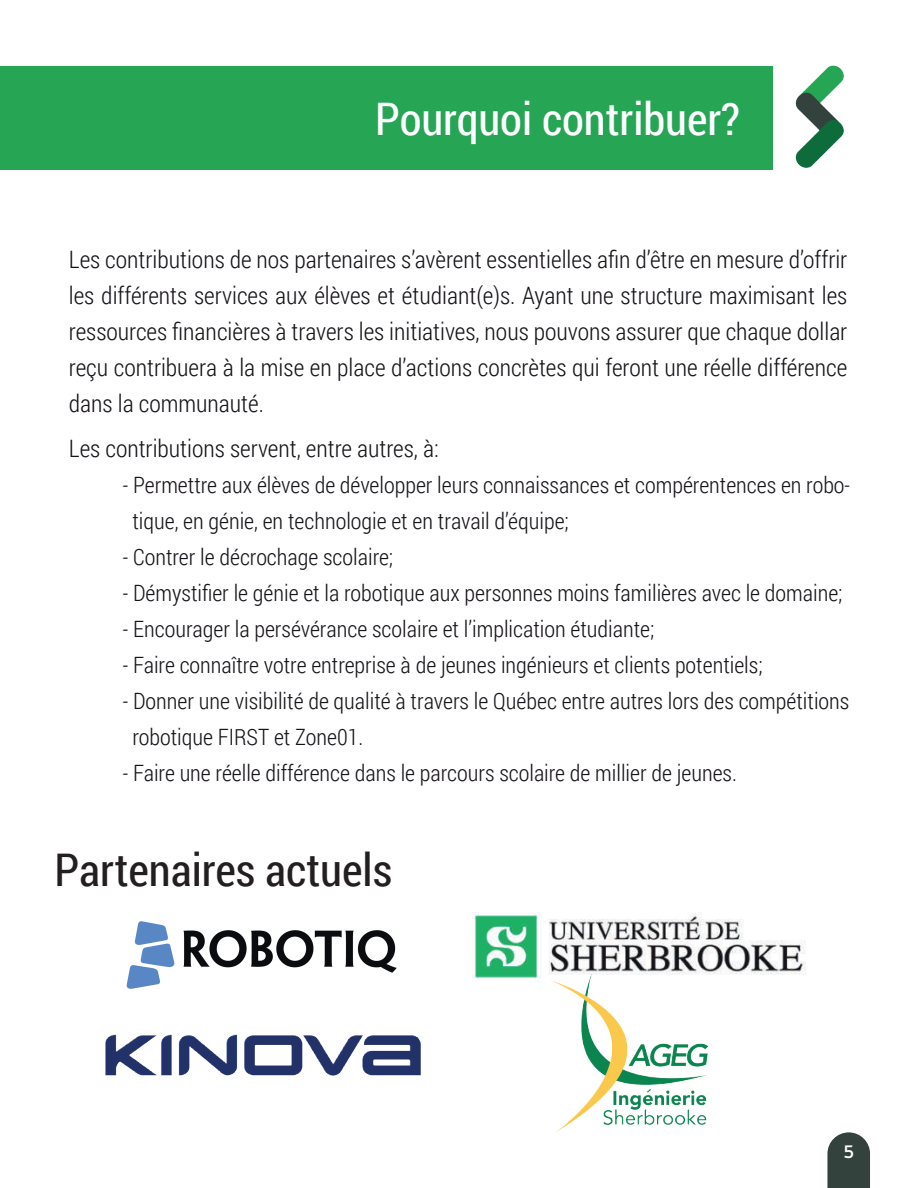
<style>
.page{position:relative;width:918px;height:1188px;background:#fff}
.page>*{position:absolute;margin:0;border:0;box-sizing:border-box;transform-origin:0 0}
.t1{font:45px "Roboto Condensed";color:#231f20}
.t2{font:44.85px "Roboto Condensed";color:#fff}
.t3{font:300 24px/36px "Roboto Condensed";color:#171419;text-align:justify}
.t4{font:300 22.5px/36px "Roboto Condensed";color:#171419}
.t5{font:600 18px "Neris";color:#fff}
</style>
<div class="page">
<img style="left:105px;top:1034px;width:316px;height:42px">
<img style="left:126px;top:921px;width:271px;height:68px">
<img style="left:472px;top:912px;width:334px;height:70px">
<svg style="left:827px;top:1132px;width:43px;height:56px;background:#485451"></svg>
<div style="left:0;top:67px;width:772px;height:103px;background:#26a655"></div>
<img style="left:795px;top:65px;width:49px;height:103px">
<img style="left:549px;top:973px;width:159px;height:160px">
<h2 class="t2" style="left:375px;top:88px;width:366px">Pourquoi contribuer?</h2>
<p class="t3" style="left:69px;top:241px;width:780px">Les contributions de nos partenaires s’avèrent essentielles afin d’être en mesure d’offrir les différents services aux élèves et étudiant(e)s. Ayant une structure maximisant les ressources financières à travers les initiatives, nous pouvons assurer que chaque dollar reçu contribuera à la mise en place d’actions concrètes qui feront une réelle différence dans la communauté.</p>
<p class="t3" style="left:69px;top:429px;width:371px">Les contributions servent, entre autres, à:</p>
<p class="t4" style="left:132px;top:466px;width:719px;text-indent:-10px">- Permettre aux élèves de développer leurs connaissances et compérentences en robo&shy;tique, en génie, en technologie et en travail d’équipe;</p>
<p class="t4" style="left:123px;top:538px;width:272px">- Contrer le décrochage scolaire;</p>
<p class="t4" style="left:123px;top:574px;width:721px">- Démystifier le génie et la robotique aux personnes moins familières avec le domaine;</p>
<p class="t4" style="left:123px;top:610px;width:533px">- Encourager la persévérance scolaire et l’implication étudiante;</p>
<p class="t4" style="left:123px;top:646px;width:641px">- Faire connaître votre entreprise à de jeunes ingénieurs et clients potentiels;</p>
<p class="t4" style="left:132px;top:682px;width:718px;text-indent:-10px">- Donner une visibilité de qualité à travers le Québec entre autres lors des compétitions robotique FIRST et Zone01.</p>
<p class="t4" style="left:123px;top:754px;width:616px">- Faire une réelle différence dans le parcours scolaire de millier de jeunes.</p>
<h1 class="t1" style="left:55px;top:839px;width:339px">Partenaires actuels</h1>
<p class="t5" style="left:843px;top:1139px;width:12px">5</p>
</div>
